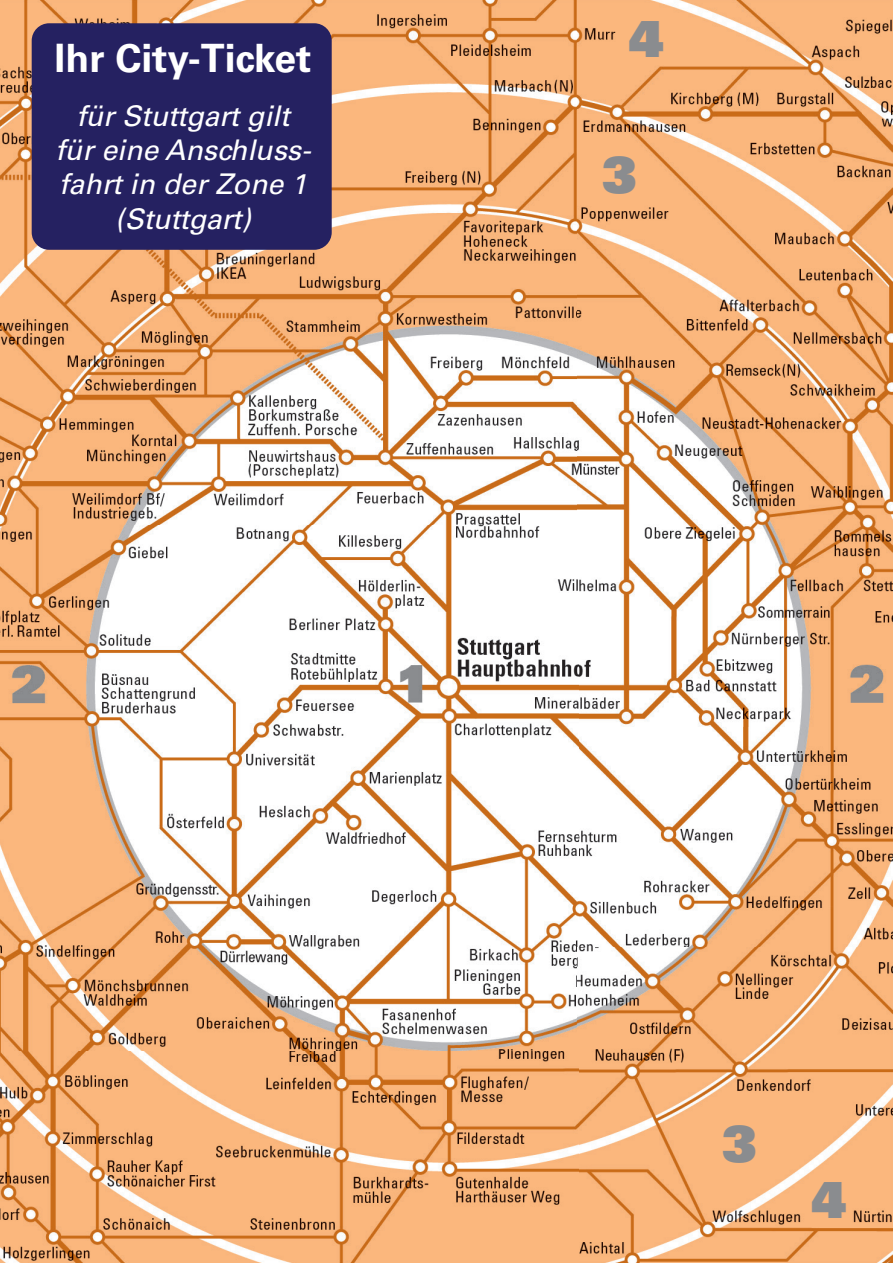
<style>
.page{position:relative;width:893px;height:1263px;background:#fff}
.page>*{position:absolute;margin:0;border:0;box-sizing:border-box;transform-origin:0 0}
.t1{font:900 49.8px "Univers";color:#8a8c8f}
.t2{font:700 39px "Univers LT";color:#fff}
.t3{font:italic 28.5px/34.2px "Univers LT";color:#fff;text-align:center}
</style>
<div class="page">
<img style="left:0;top:0;width:577px;height:1263px">
<img style="left:577px;top:0;width:316px;height:1263px">
<div style="left:32px;top:23px;width:300px;height:227px;background:#252161;border-radius:17px"></div>
<h2 class="t2" style="left:55px;top:35px;width:258px">Ihr City-Ticket</h2>
<p class="t3" style="left:55px;top:99px;width:257px">für Stuttgart gilt für eine Anschluss&shy;fahrt in der Zone 1 (Stuttgart)</p>
<h1 class="t1" style="left:629px;top:7px;width:37px">4</h1>
<h1 class="t1" style="left:602px;top:142px;width:37px">3</h1>
<h1 class="t1" style="left:722px;top:1111px;width:37px">3</h1>
<h1 class="t1" style="left:812px;top:1167px;width:37px">4</h1>
</div>
